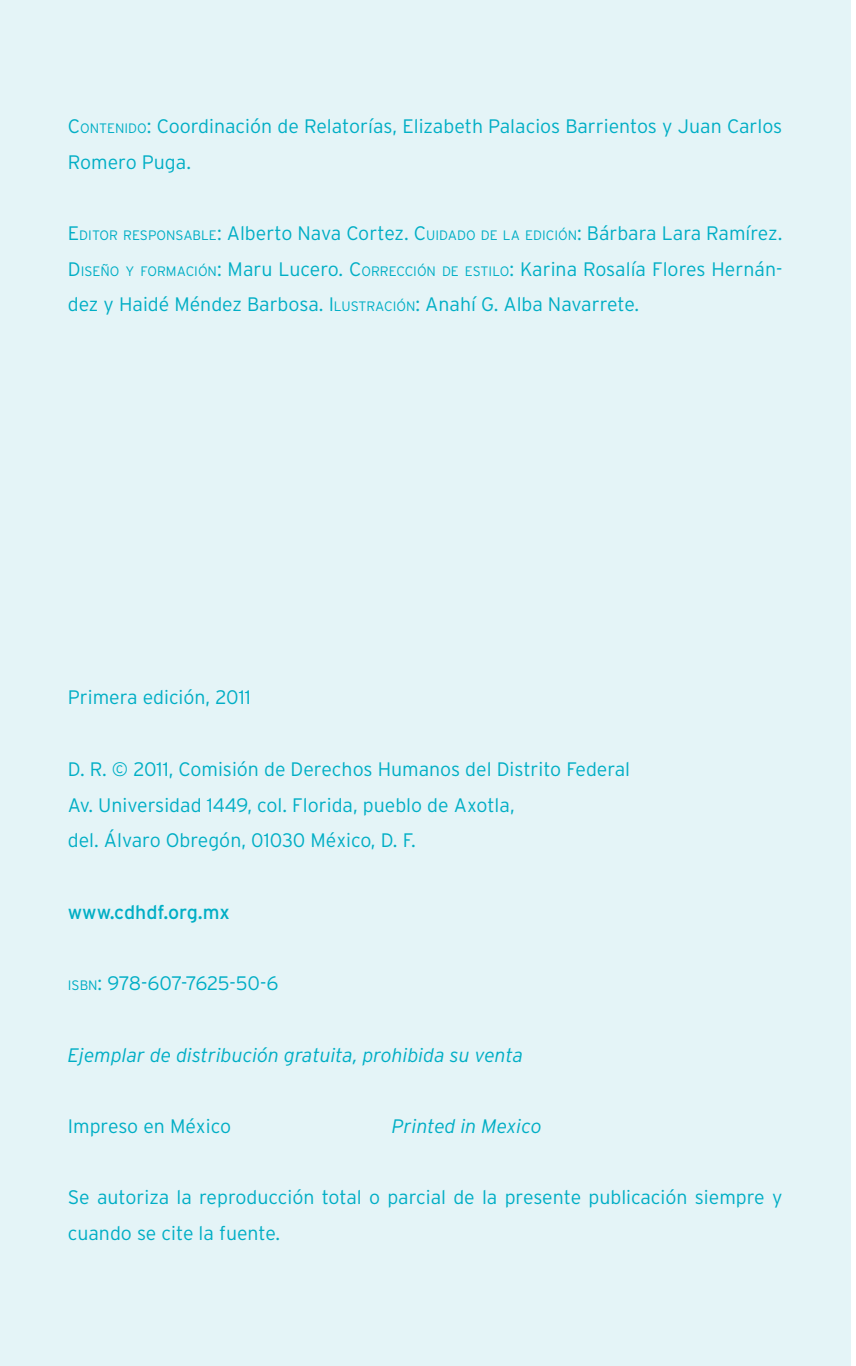
<style>
.page{position:relative;width:856px;height:1366px;background:#fff}
.page>*{position:absolute;margin:0;border:0;box-sizing:border-box;transform-origin:0 0}
.t1{font:300 19.5px/35.7px "Interstate";color:#00aec5}
.t2{font:italic 300 19.5px "Interstate";color:#00aec5}
.t3{font:19.5px "Interstate";color:#00aec5}
.s1{font-style:inherit}
.s2{font-size:13.8px}
</style>
<div class="page">
<div style="left:0;top:0;width:850px;height:1365px;background:#e4f4f7"></div>
<p class="t1" style="left:68px;top:108px;width:716px"><span class="s1">C</span><span class="s2">ONTENIDO</span><span class="s1">:</span> Coordinación de Relatorías, Elizabeth Palacios Barrientos y Juan Carlos<br>Romero Puga.</p>
<p class="t1" style="left:68px;top:215px;width:716px;text-align:justify"><span class="s1">E</span><span class="s2">DITOR RESPONSABLE</span>: Alberto Nava Cortez. <span class="s1">C</span><span class="s2">UIDADO DE LA EDICIÓN</span>: Bárbara Lara Ramírez.<br><span class="s1">D</span> <span class="s2">ISEÑO Y FORMACIÓN</span><span class="s1">:</span> Maru Lucero. <span class="s1">C</span><span class="s2">ORRECCIÓN DE ESTILO</span>: Karina Rosalía Flores Hernán&shy;dez y Haidé Méndez Barbosa. <span class="s1">I</span> <span class="s2">LUSTRACIÓN</span><span class="s1">:</span> Anahí G. Alba Navarrete.</p>
<p class="t1" style="left:68px;top:679px;width:184px">Primera edición, 2011</p>
<p class="t1" style="left:68px;top:750px;width:564px">D. R. © 2011, Comisión de Derechos Humanos del Distrito Federal<br>Av. Universidad 1449, col. Florida, pueblo de Axotla,<br>del. Álvaro Obregón, 01030 México, D. F.</p>
<p class="t3" style="left:68px;top:900px;width:164px">www.cdhdf.org.mx</p>
<p class="t1" style="left:68px;top:965px;width:212px"><span class="s2">ISBN</span>: 978-607-7625-50-6</p>
<p class="t2" style="left:68px;top:1043px;width:457px">Ejemplar de distribución gratuita, prohibida su venta</p>
<p class="t1" style="left:68px;top:1108px;width:165px">Impreso en México</p>
<p class="t2" style="left:392px;top:1115px;width:151px">Printed in Mexico</p>
<p class="t1" style="left:68px;top:1179px;width:716px">Se autoriza la reproducción total o parcial de la presente publicación siempre y cuando se cite la fuente.</p>
</div>
